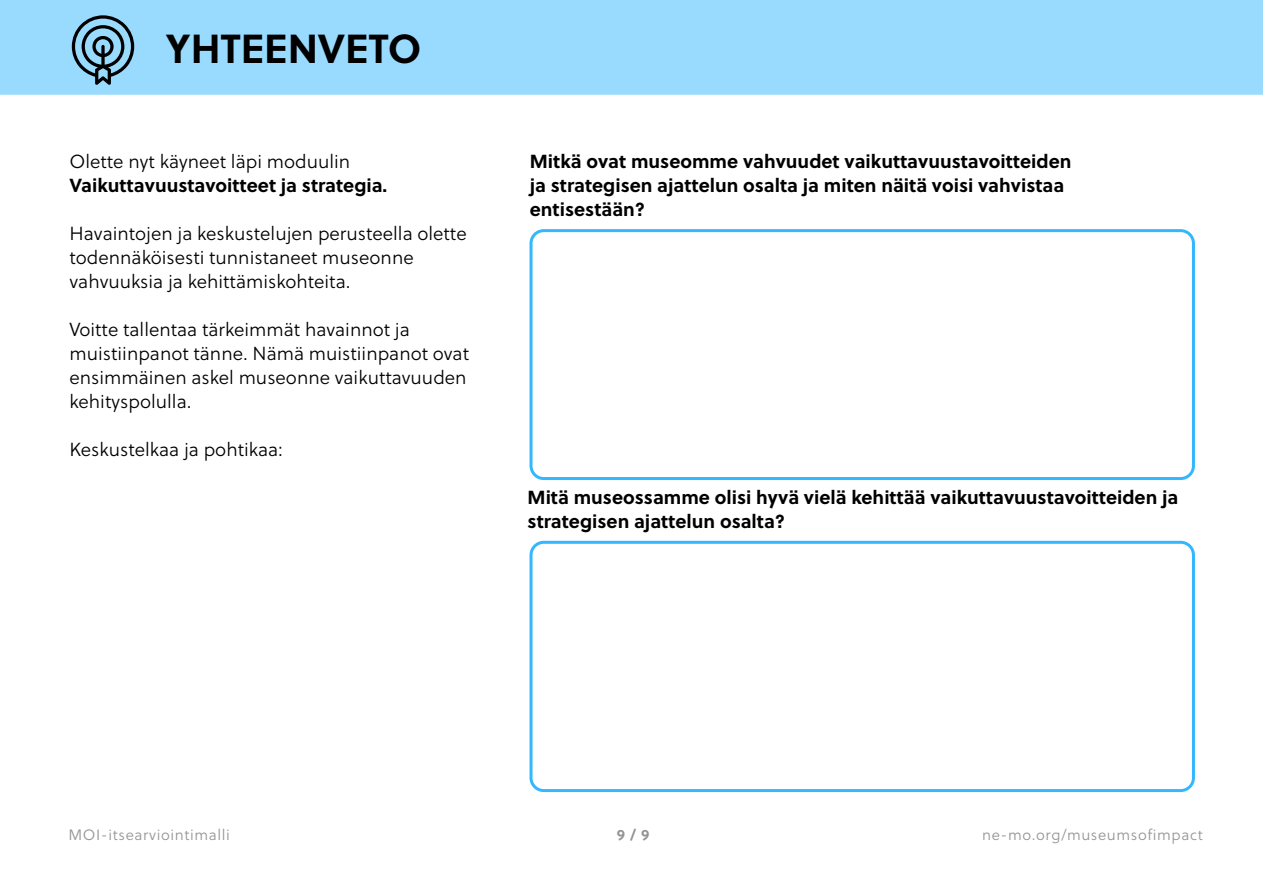
<style>
.page{position:relative;width:1263px;height:893px;background:#fff}
.page>*{position:absolute;margin:0;border:0;box-sizing:border-box;transform-origin:0 0}
.header_info{font:700 40.5px "Soleil";color:#000}
.para_12_6pt{font:18.9px/24px "Soleil Lt";color:#000}
.statements{font:700 18.9px/24px "Soleil";color:#000}
.para_12_6pt-2{font:700 18.9px/24px "Soleil";color:#000}
.t1{font:15px "Soleil Lt";letter-spacing:.04em;color:#949494}
.t2{font:700 15px "Soleil";color:#949494}
.s1{font-family:"Soleil Lt";font-weight:400}
</style>
<div class="page">
<div style="left:0;top:0;width:1263px;height:95px;background:#99dbff"></div>
<div style="left:529px;top:229px;width:666px;height:251px;border:3px solid #33b7ff;border-radius:13px"></div>
<div style="left:529px;top:541px;width:666px;height:251px;border:3px solid #33b7ff;border-radius:13px"></div>
<svg style="left:72px;top:15px;width:62px;height:70px;background:#6996af"></svg>
<h1 class="header_info" style="left:166px;top:17px;width:257px">YHTEENVETO</h1>
<p class="para_12_6pt-2" style="left:70px;top:148px;width:319px"><span class="s1">Olette nyt käyneet läpi moduulin<br></span>Vaikuttavuustavoitteet ja strategia.</p>
<p class="para_12_6pt" style="left:70px;top:221px;width:399px">Havaintojen ja keskustelujen perusteella olette todennäköisesti tunnistaneet museonne vahvuuksia ja kehittämiskohteita.</p>
<p class="para_12_6pt" style="left:70px;top:317px;width:401px">Voitte tallentaa tärkeimmät havainnot ja muistiinpanot tänne. Nämä muistiinpanot ovat ensimmäinen askel museonne vaikuttavuuden kehityspolulla.</p>
<p class="para_12_6pt" style="left:70px;top:437px;width:215px">Keskustelkaa ja pohtikaa:</p>
<p class="statements" style="left:530px;top:148px;width:543px">Mitkä ovat museomme vahvuudet vaikuttavuustavoitteiden ja strategisen ajattelun osalta ja miten näitä voisi vahvistaa entisestään?</p>
<p class="statements" style="left:528px;top:484px;width:652px">Mitä museossamme olisi hyvä vielä kehittää vaikuttavuustavoitteiden ja strategisen ajattelun osalta?</p>
<p class="t1" style="left:68px;top:824px;width:163px">MOI-itsearviointimalli</p>
<p class="t2" style="left:617px;top:823px;width:34px">9 / 9</p>
<p class="t1" style="left:982px;top:824px;width:222px">ne-mo.org/museumsofimpact</p>
</div>
